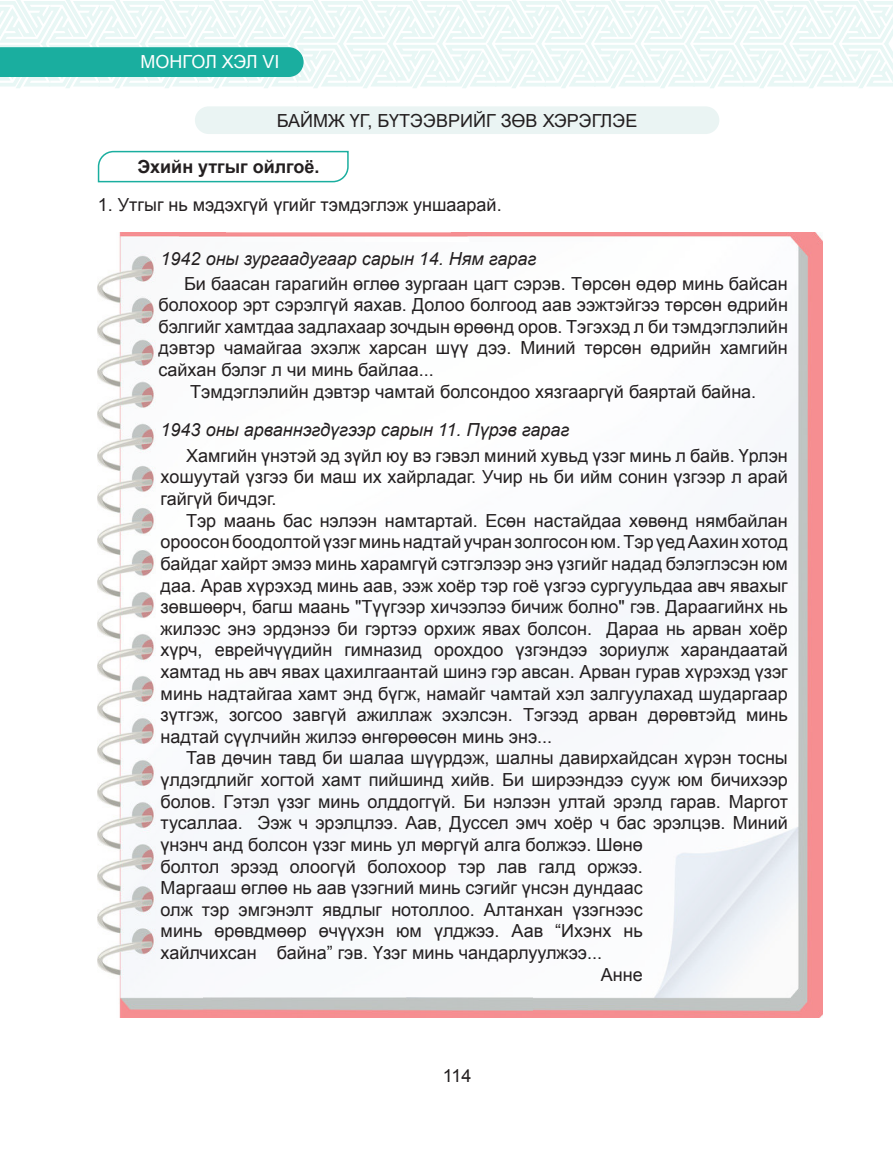
<style>
.page{position:relative;width:893px;height:1149px;background:#fff}
.page>*{position:absolute;margin:0;border:0;box-sizing:border-box;transform-origin:0 0}
.t1{font:18px/21.6px "MAK Arial";color:#231f20;text-align:justify}
.t2{font:italic 18px "Arial";color:#231f20}
.t3{font:18px "Arial";color:#231f20}
.t4{font:700 18px "Arial";color:#231f20}
.t5{font:18px "MAK Arial";letter-spacing:-.005em;color:#fff}
</style>
<div class="page">
<svg style="left:0;top:0;width:893px;height:88px"></svg>
<div style="left:195px;top:106px;width:524px;height:28px;background:#eaf4f3;border-radius:14px"></div>
<svg style="left:97px;top:150px;width:252px;height:33px"></svg>
<img style="left:98px;top:232px;width:113px;height:785px">
<img style="left:463px;top:232px;width:360px;height:785px">
<img style="left:177px;top:232px;width:293px;height:21px;border-radius:10px">
<img style="left:203px;top:996px;width:329px;height:21px">
<img style="left:215px;top:242px;width:422px;height:754px">
<p class="t5" style="left:141px;top:55px;width:140px">МОНГОЛ ХЭЛ VI</p>
<p class="t3" style="left:277px;top:108px;width:362px">БАЙМЖ ҮГ, БҮТЭЭВРИЙГ ЗӨВ ХЭРЭГЛЭЕ</p>
<p class="t4" style="left:137px;top:154px;width:184px">Эхийн утгыг ойлгоё.</p>
<p class="t1" style="left:98px;top:195px;width:405px">1. Утгыг нь мэдэхгүй үгийг тэмдэглэж уншаарай.</p>
<p class="t2" style="left:161px;top:247px;width:377px">1942 оны зургаадугаар сарын 14. Ням гараг</p>
<p class="t1" style="left:184px;top:274px;width:605px">Би баасан гарагийн өглөө зургаан цагт сэрэв. Төрсөн өдөр минь байсан</p>
<p class="t1" style="left:159px;top:295px;width:631px">болохоор эрт сэрэлгүй яахав. Долоо болгоод аав ээжтэйгээ төрсөн өдрийн</p>
<p class="t1" style="left:159px;top:317px;width:631px">бэлгийг хамтдаа задлахаар зочдын өрөөнд оров. Тэгэхэд л би тэмдэглэлийн</p>
<p class="t1" style="left:159px;top:339px;width:631px">дэвтэр чамайгаа эхэлж харсан шүү дээ. Миний төрсөн өдрийн хамгийн</p>
<p class="t1" style="left:159px;top:360px;width:277px">сайхан бэлэг л чи минь байлаа...</p>
<p class="t1" style="left:190px;top:382px;width:568px">Тэмдэглэлийн дэвтэр чамтай болсондоо хязгааргүй баяртай байна.</p>
<p class="t2" style="left:161px;top:417px;width:410px">1943 оны арваннэгдүгээр сарын 11. Пүрэв гараг</p>
<p class="t1" style="left:161px;top:446px;width:629px;text-indent:26px">Хамгийн үнэтэй эд зүйл юу вэ гэвэл миний хувьд үзэг минь л байв. Үрлэн хошуутай үзгээ би маш их хайрладаг. Учир нь би ийм сонин үзгээр л арай гайгүй бичдэг.</p>
<p class="t1" style="left:161px;top:511px;width:629px;text-indent:26px">Тэр маань бас нэлээн намтартай. Есөн настайдаа хөвөнд нямбайлан ороосон боодолтой үзэг минь надтай учран золгосон юм. Тэр үед Аахин хотод байдаг хайрт эмээ минь харамгүй сэтгэлээр энэ үзгийг надад бэлэглэсэн юм даа. Арав хүрэхэд минь аав, ээж хоёр тэр гоё үзгээ сургуульдаа авч явахыг зөвшөөрч, багш маань "Tүүгээр хичээлээ бичиж болно" гэв. Дараагийнх нь жилээс энэ эрдэнээ би гэртээ орхиж явах болсон. Дараа нь арван хоёр хүрч, еврейчүүдийн гимназид орохдоо үзгэндээ зориулж харандаатай хамтад нь авч явах цахилгаантай шинэ гэр авсан. Арван гурав хүрэхэд үзэг минь надтайгаа хамт энд бүгж, намайг чамтай хэл залгуулахад шударгаар зүтгэж, зогсоо завгүй ажиллаж эхэлсэн. Тэгээд арван дөрөвтэйд минь надтай сүүлчийн жилээ өнгөрөөсөн минь энэ...</p>
<p class="t1" style="left:186px;top:748px;width:603px">Тав дөчин тавд би шалаа шүүрдэж, шалны давирхайдсан хүрэн тосны</p>
<p class="t1" style="left:161px;top:770px;width:629px">үлдэгдлийг хогтой хамт пийшинд хийв. Би ширээндээ сууж юм бичихээр</p>
<p class="t1" style="left:161px;top:792px;width:629px">болов. Гэтэл үзэг минь олддоггүй. Би нэлээн ултай эрэлд гарав. Маргот</p>
<p class="t1" style="left:161px;top:813px;width:629px">тусаллаа. Ээж ч эрэлцлээ. Аав, Дуссел эмч хоёр ч бас эрэлцэв. Миний</p>
<p class="t1" style="left:161px;top:835px;width:484px">үнэнч анд болсон үзэг минь ул мөргүй алга болжээ. Шөнө</p>
<p class="t1" style="left:161px;top:856px;width:484px">болтол эрээд олоогүй болохоор тэр лав галд оржээ.</p>
<p class="t1" style="left:161px;top:878px;width:484px">Маргааш өглөө нь аав үзэгний минь сэгийг үнсэн дундаас</p>
<p class="t1" style="left:161px;top:900px;width:484px">олж тэр эмгэнэлт явдлыг нотоллоо. Алтанхан үзэгнээс</p>
<p class="t1" style="left:161px;top:921px;width:484px">минь өрөвдмөөр өчүүхэн юм үлджээ. Аав “Ихэнх нь</p>
<p class="t1" style="left:161px;top:943px;width:443px">хайлчихсан байна” гэв. Үзэг минь чандарлуулжээ...</p>
<p class="t1" style="left:601px;top:964px;width:43px">Анне</p>
<p class="t1" style="left:443px;top:1066px;width:30px">114</p>
</div>
